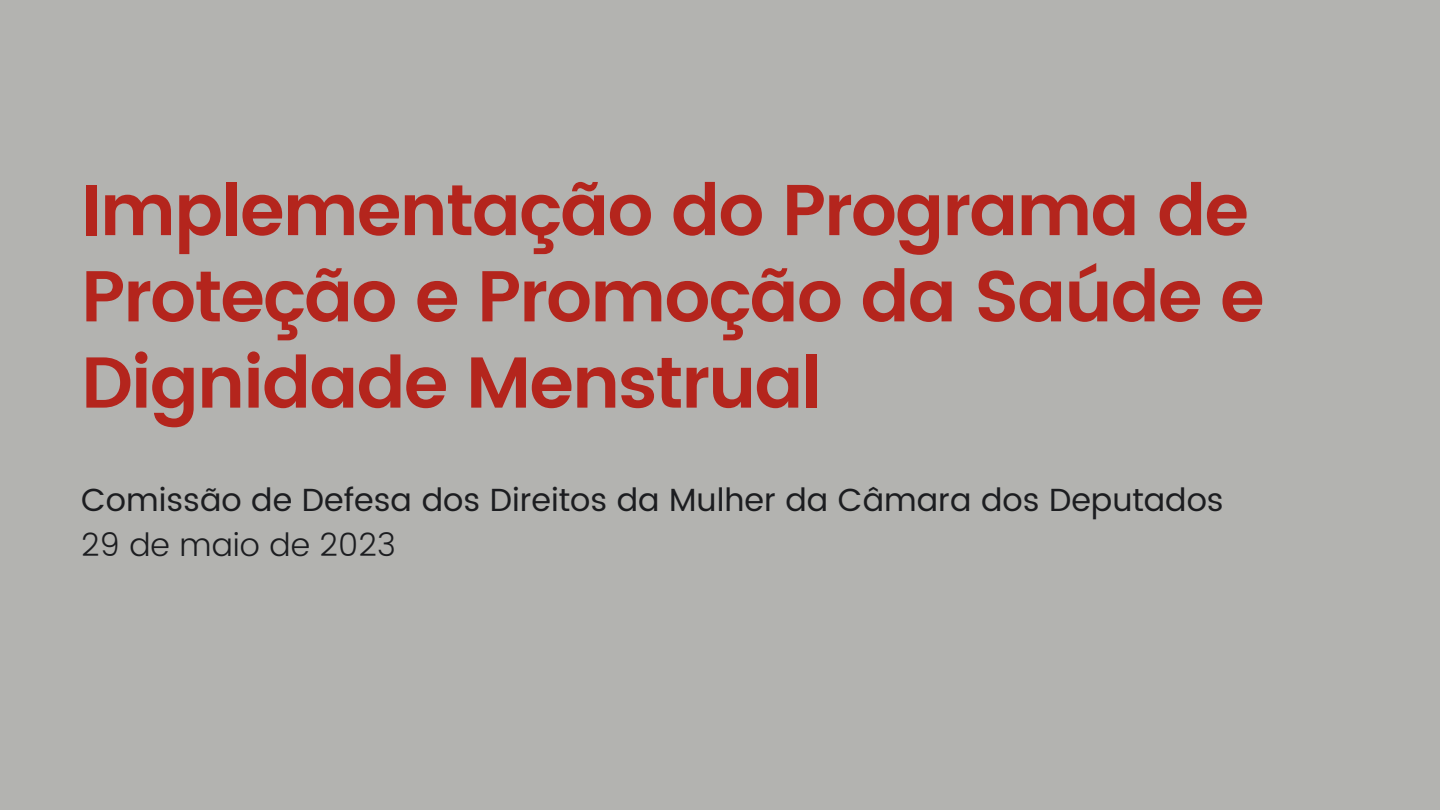
<style>
.page{position:relative;width:1440px;height:810px;background:#b3b3b0}
.page>*{position:absolute;margin:0;border:0;box-sizing:border-box;transform-origin:0 0}
.t1{font:600 71.9px/86.2px "Poppins";letter-spacing:-.03em;color:#b4251d}
.t2{font:32px "Poppins";color:#1c1d20}
.t3{font:300 32px "Poppins";color:#1c1d20}
</style>
<div class="page">
<p class="t1" style="left:81px;top:167px;width:1185px">Implementação do Programa de<br>Proteção e Promoção da Saúde e<br>Dignidade Menstrual</p>
<p class="t2" style="left:81px;top:482px;width:1144px">Comissão de Defesa dos Direitos da Mulher da Câmara dos Deputados</p>
<p class="t3" style="left:81px;top:526px;width:316px">29 de maio de 2023</p>
</div>
